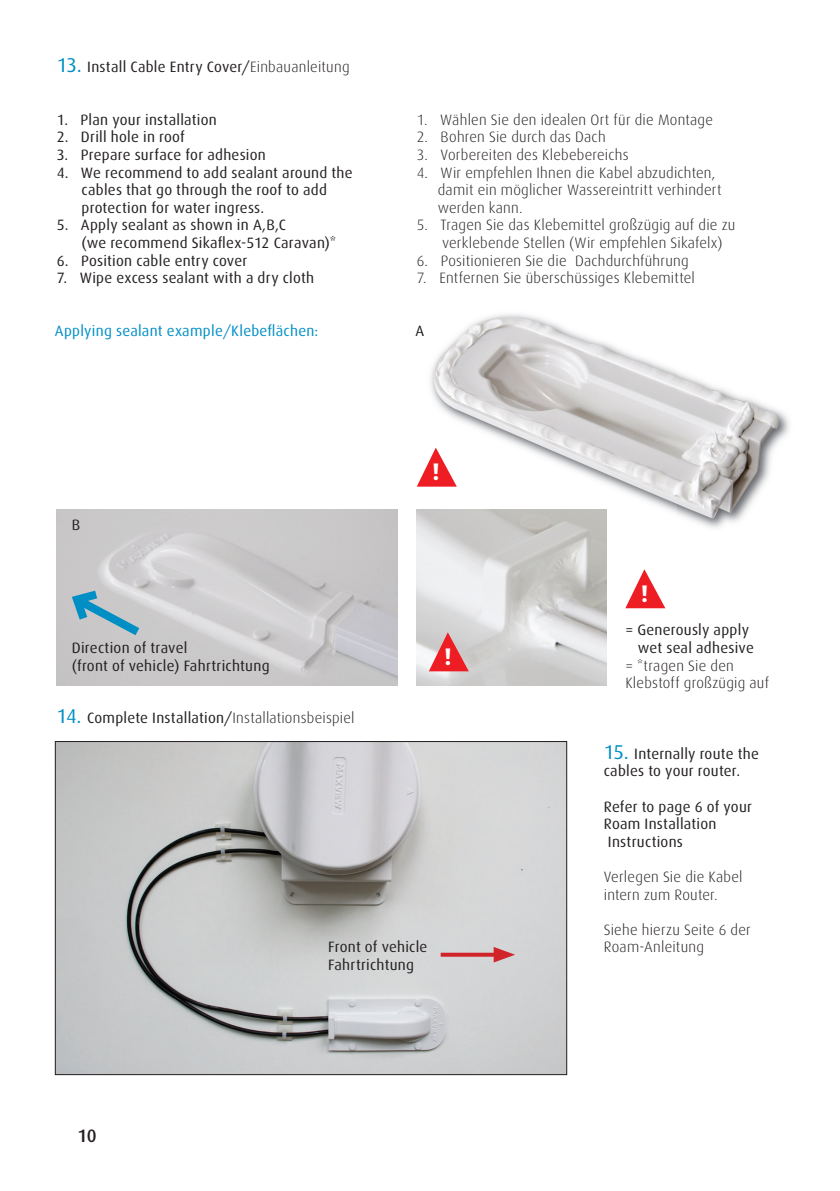
<style>
.page{position:relative;width:840px;height:1191px;background:#fff}
.page>*{position:absolute;margin:0;border:0;box-sizing:border-box;transform-origin:0 0}
.t1{font:700 24px "Dax";color:#fff}
.t2{font:500 18px "Dax";color:#231f20}
.t3{font:15px/17.6px "Dax";letter-spacing:.015em;color:#231f20}
.t4{font:300 15px/17.6px "Dax";letter-spacing:.015em;color:#231f20}
.t5{font:15px "Dax";letter-spacing:.02em;color:#008fc5}
.s1{font-size:20px;color:#008fc5}
.s2{font-weight:300}
</style>
<div class="page">
<img style="left:57px;top:743px;width:508px;height:330px">
<img style="left:420px;top:314px;width:369px;height:218px">
<img style="left:433px;top:317px;width:345px;height:202px">
<img style="left:57px;top:509px;width:340px;height:176px">
<img style="left:416px;top:509px;width:190px;height:176px">
<svg style="left:417px;top:447px;width:39px;height:39px"></svg>
<svg style="left:428px;top:632px;width:40px;height:39px;background:#e0797c"></svg>
<svg style="left:66px;top:585px;width:82px;height:57px;background:#a8bfc9"></svg>
<svg style="left:625px;top:569px;width:40px;height:39px"></svg>
<svg style="left:440px;top:952px;width:53px;height:4px"></svg>
<svg style="left:493px;top:947px;width:22px;height:15px"></svg>
<p class="t3" style="left:57px;top:58px;width:294px"><span class="s1">13.</span> Install Cable Entry Cover/<span class="s2">Einbauanleitung</span></p>
<p class="t3" style="left:57px;top:111px;width:161px">1. Plan your installation</p>
<p class="t3" style="left:57px;top:129px;width:129px">2. Drill hole in roof</p>
<p class="t3" style="left:57px;top:146px;width:210px">3. Prepare surface for adhesion</p>
<p class="t3" style="left:82px;top:164px;width:272px;text-indent:-25px">4. We recommend to add sealant around the cables that go through the roof to add protection for water ingress.</p>
<p class="t3" style="left:82px;top:217px;width:256px;text-indent:-25px">5. Apply sealant as shown in A,B,C<br>(we recommend Sikaflex-512 Caravan)*</p>
<p class="t3" style="left:57px;top:252px;width:192px">6. Position cable entry cover</p>
<p class="t3" style="left:57px;top:269px;width:259px">7. Wipe excess sealant with a dry cloth</p>
<p class="t5" style="left:55px;top:323px;width:265px">Applying sealant example/Klebeflächen:</p>
<p class="t3" style="left:72px;top:516px;width:10px">B</p>
<p class="t3" style="left:72px;top:639px;width:199px">Direction of travel<br>(front of vehicle) Fahrtrichtung</p>
<p class="t3" style="left:56px;top:709px;width:299px"><span class="s1">14.</span> Complete Installation/<span class="s2">Installationsbeispiel</span></p>
<p class="t4" style="left:416px;top:111px;width:298px">1. Wählen Sie den idealen Ort für die Montage</p>
<p class="t4" style="left:416px;top:129px;width:190px">2. Bohren Sie durch das Dach</p>
<p class="t4" style="left:416px;top:146px;width:213px">3. Vorbereiten des Klebebereichs</p>
<p class="t4" style="left:437px;top:164px;width:285px;text-indent:-21px">4. Wir empfehlen Ihnen die Kabel abzudichten, damit ein möglicher Wassereintritt verhindert werden kann.</p>
<p class="t4" style="left:442px;top:217px;width:295px;text-indent:-25px">5. Tragen Sie das Klebemittel großzügig auf die zu verklebende Stellen (Wir empfehlen Sikafelx)</p>
<p class="t4" style="left:416px;top:252px;width:273px">6. Positionieren Sie die Dachdurchführung</p>
<p class="t4" style="left:416px;top:269px;width:279px">7. Entfernen Sie überschüssiges Klebemittel</p>
<p class="t3" style="left:415px;top:322px;width:10px">A</p>
<h1 class="t1" style="left:431px;top:458px;width:9px">!</h1>
<h1 class="t1" style="left:443px;top:643px;width:9px">!</h1>
<h1 class="t1" style="left:640px;top:579px;width:9px">!</h1>
<p class="t3" style="left:637px;top:621px;width:117px;text-indent:-12px">= Generously apply wet seal adhesive</p>
<p class="t4" style="left:625px;top:657px;width:145px">= *tragen Sie den<br>Klebstoff großzügig auf</p>
<p class="t2" style="left:77px;top:1125px;width:21px">10</p>
<p class="t3" style="left:328px;top:938px;width:101px">Front of vehicle<br>Fahrtrichtung</p>
<p class="t3" style="left:603px;top:745px;width:156px"><span class="s1">15.</span> Internally route the cables to your router.</p>
<p class="t3" style="left:603px;top:797px;width:150px">Refer to page 6 of your<br>Roam Installation<br>Instructions</p>
<p class="t4" style="left:603px;top:868px;width:140px">Verlegen Sie die Kabel intern zum Router.</p>
<p class="t4" style="left:603px;top:921px;width:148px">Siehe hierzu Seite 6 der<br>Roam-Anleitung</p>
</div>
